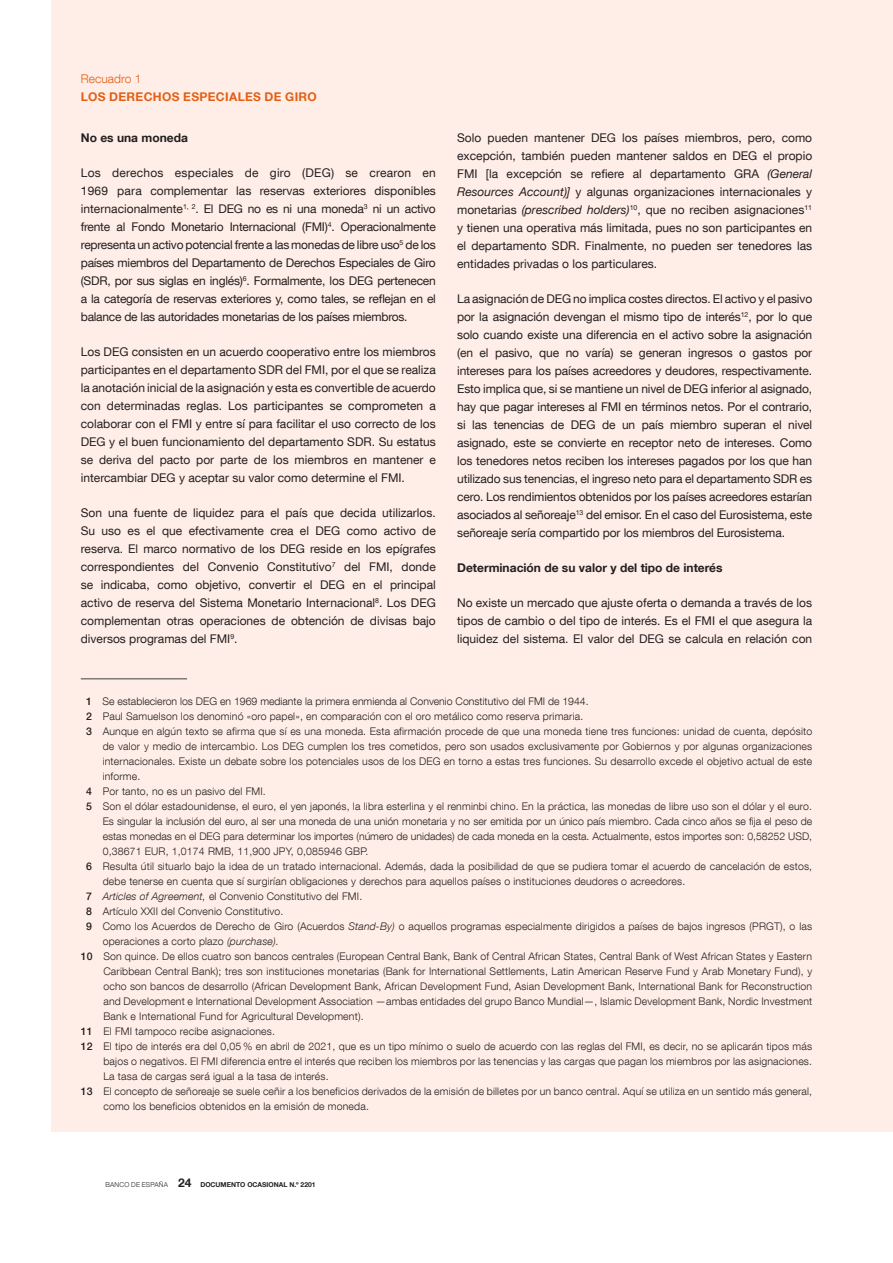
<style>
.page{position:relative;width:893px;height:1263px;background:#fff}
.page>*{position:absolute;margin:0;border:0;box-sizing:border-box;transform-origin:0 0}
.Texto_RECUADRO{font:12px/18px "Bd E Neue Helvetica";color:#231f20;text-align:justify}
.Texto_RECUADRO-2{font:700 12px "Bd E Neue Helvetica";color:#231f20}
.Título_RECUADRO{font:700 12px "Bd E Neue Helvetica";letter-spacing:.03em;color:#e25f14}
.Nº_RECUADRO{font:300 12px "Bd E Neue Helvetica";letter-spacing:.005em;color:#e25f14}
.Notas_RECUADRO_sin_f{font:300 10.5px/15px "Bd E Neue Helvetica";letter-spacing:.015em;color:#231f20;text-align:justify}
.Notas_RECUADRO{font:300 10.5px "Bd E Neue Helvetica";color:#231f20}
.t1{font:300 6.75px "Bd E Neue Helvetica";color:#231f20}
.s1{font-style:italic}
.s2{font-weight:500}
.s3{font-style:inherit}
.s4{font-size:12px}
</style>
<div class="page">
<div style="left:51px;top:0;width:842px;height:1131px;background:#ffeee7"></div>
<hr style="left:81px;top:678px;width:106px;height:1px;background:#3e3e3f">
<h2 class="Nº_RECUADRO" style="left:81px;top:72px;width:62px">Recuadro 1</h2>
<h2 class="Título_RECUADRO" style="left:81px;top:89px;width:238px">LOS DERECHOS ESPECIALES DE GIRO</h2>
<p class="Texto_RECUADRO-2" style="left:81px;top:130px;width:109px">No es una moneda</p>
<p class="Texto_RECUADRO" style="left:81px;top:163px;width:357px">Los derechos especiales de giro (DEG) se crearon en 1969 para complementar las reservas exteriores disponibles internacionalmente<sup>1,</sup> <sup>2</sup>. El DEG no es ni una moneda<sup>3</sup> ni un activo frente al Fondo Monetario Internacional (FMI)<sup>4</sup>. Operacionalmente representa un activo potencial frente a las monedas de libre uso<sup>5</sup> de los países miembros del Departamento de Derechos Especiales de Giro (SDR, por sus siglas en inglés)<sup>6</sup>. Formalmente, los DEG pertenecen a la categoría de reservas exteriores y, como tales, se reflejan en el balance de las autoridades monetarias de los países miembros.</p>
<p class="Texto_RECUADRO" style="left:81px;top:342px;width:357px">Los DEG consisten en un acuerdo cooperativo entre los miembros participantes en el departamento SDR del FMI, por el que se realiza la anotación inicial de la asignación y esta es convertible de acuerdo con determinadas reglas. Los participantes se comprometen a colaborar con el FMI y entre sí para facilitar el uso correcto de los DEG y el buen funcionamiento del departamento SDR. Su estatus se deriva del pacto por parte de los miembros en mantener e intercambiar DEG y aceptar su valor como determine el FMI.</p>
<p class="Texto_RECUADRO" style="left:81px;top:504px;width:357px">Son una fuente de liquidez para el país que decida utilizarlos.<br>Su uso es el que efectivamente crea el DEG como activo de reserva. El marco normativo de los DEG reside en los epígrafes correspondientes del Convenio Constitutivo<sup>7</sup> del FMI, donde se indicaba, como objetivo, convertir el DEG en el principal activo de reserva del Sistema Monetario Internacional<sup>8</sup>. Los DEG complementan otras operaciones de obtención de divisas bajo diversos programas del FMI<sup>9</sup>.</p>
<p class="Texto_RECUADRO" style="left:457px;top:128px;width:357px">Solo pueden mantener DEG los países miembros, pero, como excepción, también pueden mantener saldos en DEG el propio FMI [la excepción se refiere al departamento GRA <span class="s1">(General Resources Account)]</span> y algunas organizaciones internacionales y monetarias <span class="s1">(prescribed holders)</span><sup>10</sup>, que no reciben asignaciones<sup>11 </sup>y tienen una operativa más limitada, pues no son participantes en el departamento SDR. Finalmente, no pueden ser tenedores las entidades privadas o los particulares.</p>
<p class="Texto_RECUADRO" style="left:457px;top:289px;width:357px">La asignación de DEG no implica costes directos. El activo y el pasivo por la asignación devengan el mismo tipo de interés<sup>12</sup>, por lo que solo cuando existe una diferencia en el activo sobre la asignación (en el pasivo, que no varía) se generan ingresos o gastos por intereses para los países acreedores y deudores, respectivamente.<br>Esto implica que, si se mantiene un nivel de DEG inferior al asignado, hay que pagar intereses al FMI en términos netos. Por el contrario, si las tenencias de DEG de un país miembro superan el nivel asignado, este se convierte en receptor neto de intereses. Como los tenedores netos reciben los intereses pagados por los que han utilizado sus tenencias, el ingreso neto para el departamento SDR es cero. Los rendimientos obtenidos por los países acreedores estarían asociados al señoreaje<sup>13</sup> del emisor. En el caso del Eurosistema, este señoreaje sería compartido por los miembros del Eurosistema.</p>
<p class="Texto_RECUADRO-2" style="left:457px;top:560px;width:267px">Determinación de su valor y del tipo de interés</p>
<p class="Texto_RECUADRO" style="left:457px;top:594px;width:357px">No existe un mercado que ajuste oferta o demanda a través de los tipos de cambio o del tipo de interés. Es el FMI el que asegura la liquidez del sistema. El valor del DEG se calcula en relación con</p>
<p class="Notas_RECUADRO" style="left:86px;top:694px;width:504px"><span class="s2">1</span> Se establecieron los DEG en 1969 mediante la primera enmienda al Convenio Constitutivo del FMI de 1944.</p>
<p class="Notas_RECUADRO_sin_f" style="left:86px;top:708px;width:499px"><span class="s2">2</span> Paul Samuelson los denominó «oro papel», en comparación con el oro metálico como reserva primaria.</p>
<p class="Notas_RECUADRO_sin_f" style="left:103px;top:723px;width:711px;text-indent:-17px"><span class="s2">3</span> Aunque en algún texto se afirma que sí es una moneda. Esta afirmación procede de que una moneda tiene tres funciones: unidad de cuenta, depósito de valor y medio de intercambio. Los DEG cumplen los tres cometidos, pero son usados exclusivamente por Gobiernos y por algunas organizaciones internacionales. Existe un debate sobre los potenciales usos de los DEG en torno a estas tres funciones. Su desarrollo excede el objetivo actual de este informe.</p>
<p class="Notas_RECUADRO_sin_f" style="left:86px;top:783px;width:181px"><span class="s2">4</span> Por tanto, no es un pasivo del FMI.</p>
<p class="Notas_RECUADRO_sin_f" style="left:103px;top:798px;width:711px;text-indent:-17px"><span class="s2">5</span> Son el dólar estadounidense, el euro, el yen japonés, la libra esterlina y el renminbi chino. En la práctica, las monedas de libre uso son el dólar y el euro.<br>Es singular la inclusión del euro, al ser una moneda de una unión monetaria y no ser emitida por un único país miembro. Cada cinco años se fija el peso de estas monedas en el DEG para determinar los importes (número de unidades) de cada moneda en la cesta. Actualmente, estos importes son: 0,58252 USD, 0,38671 EUR, 1,0174 RMB, 11,900 JPY, 0,085946 GBP.</p>
<p class="Notas_RECUADRO_sin_f" style="left:103px;top:858px;width:711px;text-indent:-17px"><span class="s2">6</span> Resulta útil situarlo bajo la idea de un tratado internacional. Además, dada la posibilidad de que se pudiera tomar el acuerdo de cancelación de estos, debe tenerse en cuenta que sí surgirían obligaciones y derechos para aquellos países o instituciones deudores o acreedores.</p>
<p class="Notas_RECUADRO_sin_f" style="left:86px;top:888px;width:278px"><span class="s2">7</span> <span class="s1">Articles of Agreement,</span> el Convenio Constitutivo del FMI.</p>
<p class="Notas_RECUADRO_sin_f" style="left:86px;top:903px;width:199px"><span class="s2">8</span> Artículo XXII del Convenio Constitutivo.</p>
<p class="Notas_RECUADRO_sin_f" style="left:103px;top:918px;width:711px;text-indent:-17px"><span class="s2">9</span> Como los Acuerdos de Derecho de Giro (Acuerdos <span class="s1">Stand-By)</span> o aquellos programas especialmente dirigidos a países de bajos ingresos (PRGT), o las operaciones a corto plazo <span class="s1">(purchase).</span></p>
<p class="Notas_RECUADRO_sin_f" style="left:103px;top:948px;width:710px;text-indent:-23px"><span class="s2">10</span> Son quince. De ellos cuatro son bancos centrales (European Central Bank, Bank of Central African States, Central Bank of West African States y Eastern Caribbean Central Bank); tres son instituciones monetarias (Bank for International Settlements, Latin American Reserve Fund y Arab Monetary Fund), y ocho son bancos de desarrollo (African Development Bank, African Development Fund, Asian Development Bank, International Bank for Reconstruction and Development e International Development Association —ambas entidades del grupo Banco Mundial—, Islamic Development Bank, Nordic Investment Bank e International Fund for Agricultural Development).</p>
<p class="Notas_RECUADRO_sin_f" style="left:81px;top:1023px;width:196px"><span class="s2">11</span> El FMI tampoco recibe asignaciones.</p>
<p class="Notas_RECUADRO_sin_f" style="left:103px;top:1038px;width:710px;text-indent:-23px"><span class="s2">12</span> El tipo de interés era del 0,05 % en abril de 2021, que es un tipo mínimo o suelo de acuerdo con las reglas del FMI, es decir, no se aplicarán tipos más bajos o negativos. El FMI diferencia entre el interés que reciben los miembros por las tenencias y las cargas que pagan los miembros por las asignaciones.<br>La tasa de cargas será igual a la tasa de interés.</p>
<p class="Notas_RECUADRO_sin_f" style="left:103px;top:1083px;width:710px;text-indent:-23px"><span class="s2">13</span> El concepto de señoreaje se suele ceñir a los beneficios derivados de la emisión de billetes por un banco central. Aquí se utiliza en un sentido más general, como los beneficios obtenidos en la emisión de moneda.</p>
<p class="t1" style="left:105px;top:1181px;width:212px"><span class="s3">BANCO DE ESPAÑA</span> <span class="s4">24</span> DOCUMENTO OCASIONAL N.º 2201</p>
</div>
